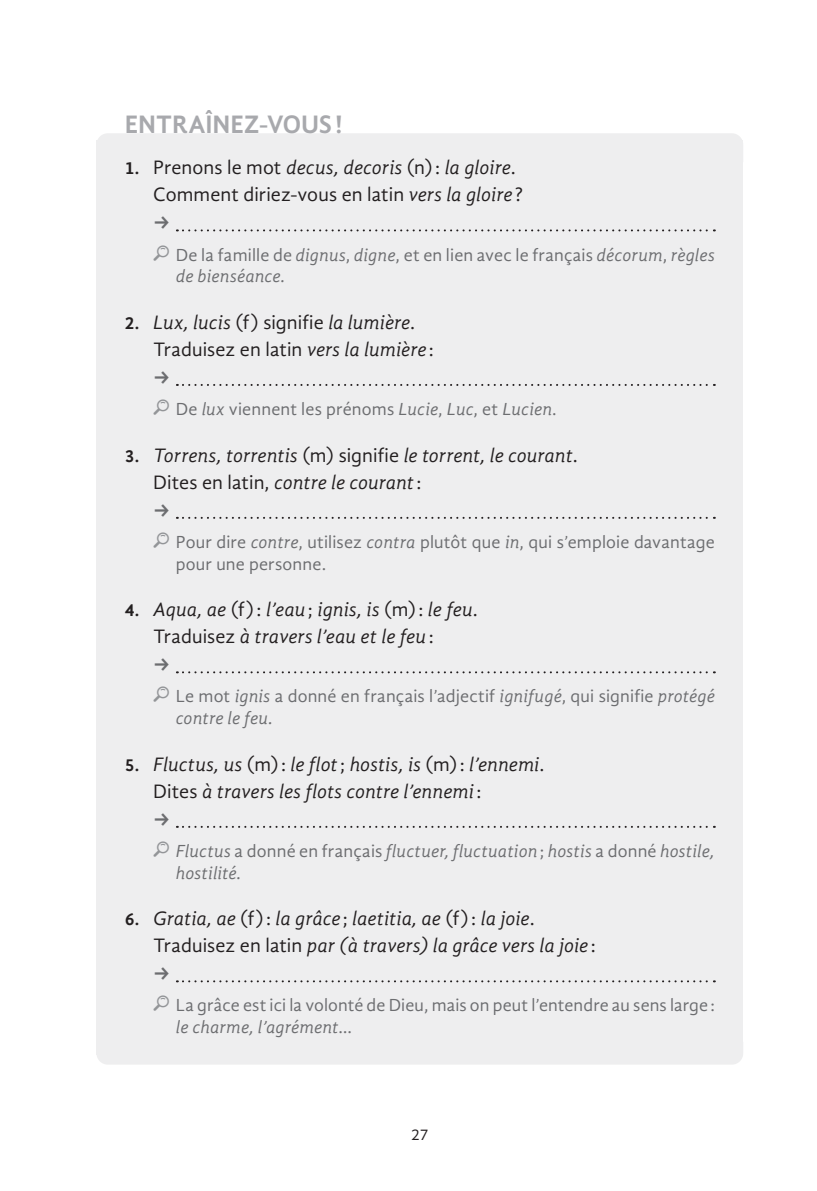
<style>
.page{position:relative;width:817px;height:1191px;background:#fff}
.page>*{position:absolute;margin:0;border:0;box-sizing:border-box;transform-origin:0 0}
.t1{font:700 26px "Gandhi Sans";letter-spacing:-.005em;color:#a8a9ad}
.t2{font:italic 20px/26.8px "Gandhi Sans";color:#231f20}
.t3{font:20px/26.8px "Gandhi Sans";letter-spacing:.005em;color:#231f20}
.t4{font:18px/21.6px "Gandhi Sans";letter-spacing:.01em;color:#6c6d70}
.t5{font:italic 18px/21.6px "Gandhi Sans";letter-spacing:.01em;color:#6c6d70}
.t6{font:16px "Gandhi Sans";color:#231f20}
.s1{font-weight:700;font-size:18px}
.s2{font-style:italic}
.s3{font-weight:700;font-style:normal;font-size:18px}
.s4{font-style:normal}
</style>
<div class="page">
<div style="left:96px;top:133px;width:647px;height:8px;background:#eeeeef"></div>
<div style="left:96px;top:141px;width:647px;height:55px;background:#eeeeef"></div>
<div style="left:96px;top:186px;width:647px;height:37px;background:#eeeeef"></div>
<div style="left:96px;top:214px;width:647px;height:39px;background:#eeeeef"></div>
<div style="left:96px;top:247px;width:647px;height:56px;background:#eeeeef"></div>
<div style="left:96px;top:295px;width:647px;height:55px;background:#eeeeef"></div>
<div style="left:96px;top:340px;width:647px;height:37px;background:#eeeeef"></div>
<div style="left:96px;top:368px;width:647px;height:39px;background:#eeeeef"></div>
<div style="left:96px;top:401px;width:647px;height:35px;background:#eeeeef"></div>
<div style="left:96px;top:428px;width:647px;height:55px;background:#eeeeef"></div>
<div style="left:96px;top:473px;width:647px;height:37px;background:#eeeeef"></div>
<div style="left:96px;top:501px;width:647px;height:39px;background:#eeeeef"></div>
<div style="left:96px;top:534px;width:647px;height:57px;background:#eeeeef"></div>
<div style="left:96px;top:583px;width:647px;height:55px;background:#eeeeef"></div>
<div style="left:96px;top:628px;width:647px;height:37px;background:#eeeeef"></div>
<div style="left:96px;top:655px;width:647px;height:39px;background:#eeeeef"></div>
<div style="left:96px;top:688px;width:647px;height:57px;background:#eeeeef"></div>
<div style="left:96px;top:737px;width:647px;height:55px;background:#eeeeef"></div>
<div style="left:96px;top:782px;width:647px;height:37px;background:#eeeeef"></div>
<div style="left:96px;top:810px;width:647px;height:39px;background:#eeeeef"></div>
<div style="left:96px;top:843px;width:647px;height:56px;background:#eeeeef"></div>
<div style="left:96px;top:891px;width:647px;height:56px;background:#eeeeef"></div>
<div style="left:96px;top:936px;width:647px;height:37px;background:#eeeeef"></div>
<div style="left:96px;top:964px;width:647px;height:39px;background:#eeeeef"></div>
<div style="left:96px;top:997px;width:647px;height:57px;background:#eeeeef"></div>
<div style="left:96px;top:1054px;width:647px;height:10px;background:#eeeeef"></div>
<svg style="left:176px;top:229px;width:538px;height:2px"></svg>
<svg style="left:176px;top:383px;width:538px;height:3px"></svg>
<svg style="left:176px;top:516px;width:538px;height:3px"></svg>
<svg style="left:176px;top:671px;width:538px;height:2px"></svg>
<svg style="left:176px;top:825px;width:538px;height:3px"></svg>
<svg style="left:176px;top:980px;width:538px;height:2px"></svg>
<h1 class="t1" style="left:125px;top:110px;width:219px">ENTRAÎNEZ-VOUS !</h1>
<p class="t3" style="left:153px;top:154px;width:371px;text-indent:-28px"><span class="s1">1.</span> Prenons le mot <span class="s2">decus, decoris</span> (n) : <span class="s2">la gloire</span>.<br>Comment diriez-vous en latin <span class="s2">vers la gloire</span> ?</p>
<p class="t4" style="left:176px;top:244px;width:540px">De la famille de <span class="s2">dignus</span>, <span class="s2">digne</span>, et en lien avec le français <span class="s2">décorum</span>, <span class="s2">règles de bienséance.</span></p>
<p class="t2" style="left:153px;top:309px;width:282px;text-indent:-28px"><span class="s3">2.</span> Lux, lucis <span class="s4">(f) signifie</span> la lumière<span class="s4">.<br>Traduisez en latin</span> vers la lumière <span class="s4">:</span></p>
<p class="t4" style="left:176px;top:398px;width:382px">De <span class="s2">lux</span> viennent les prénoms <span class="s2">Lucie</span>, <span class="s2">Luc</span>, et <span class="s2">Lucien</span>.</p>
<p class="t2" style="left:153px;top:441px;width:426px;text-indent:-28px"><span class="s3">3.</span> Torrens, torrentis <span class="s4">(m) signifie</span> le torrent, le courant<span class="s4">.<br>Dites en latin,</span> contre le courant<span class="s4">:</span></p>
<p class="t4" style="left:176px;top:531px;width:540px">Pour dire <span class="s2">contre</span>, utilisez <span class="s2">contra</span> plutôt que <span class="s2">in</span>, qui s’emploie davantage pour une personne.</p>
<p class="t2" style="left:153px;top:596px;width:326px;text-indent:-28px"><span class="s3">4.</span> Aqua, ae <span class="s4">(f) :</span> l’eau<span class="s4">;</span> ignis, is <span class="s4">(m) :</span> le feu<span class="s4">.<br>Traduisez</span> à travers l’eau et le feu<span class="s4">:</span></p>
<p class="t4" style="left:176px;top:685px;width:540px">Le mot <span class="s2">ignis</span> a donné en français l’adjectif <span class="s2">ignifugé</span>, qui signifie <span class="s2">protégé contre le feu.</span></p>
<p class="t2" style="left:153px;top:750px;width:392px;text-indent:-28px"><span class="s3">5.</span> Fluctus, us <span class="s4">(m) :</span> le flot<span class="s4">;</span> hostis, is <span class="s4">(m) :</span> l’ennemi<span class="s4">.<br>Dites</span> à travers les flots contre l’ennemi<span class="s4">:</span></p>
<p class="t5" style="left:176px;top:840px;width:540px">Fluctus <span class="s4">a donné en français</span> fluctuer, fluctuation<span class="s4">;</span> hostis <span class="s4">a donné</span> hostile, hostilité.</p>
<p class="t2" style="left:153px;top:905px;width:444px;text-indent:-28px"><span class="s3">6.</span> Gratia, ae <span class="s4">(f) :</span> la grâce <span class="s4">;</span> laetitia, ae <span class="s4">(f) :</span> la joie<span class="s4">.<br>Traduisez en latin</span> par (à travers) la grâce vers la joie <span class="s4">:</span></p>
<p class="t4" style="left:176px;top:994px;width:540px">La grâce est ici la volonté de Dieu, mais on peut l’entendre au sens large : <span class="s2">le charme, l’agrément</span>…</p>
<p class="t6" style="left:411px;top:1126px;width:19px">27</p>
</div>
